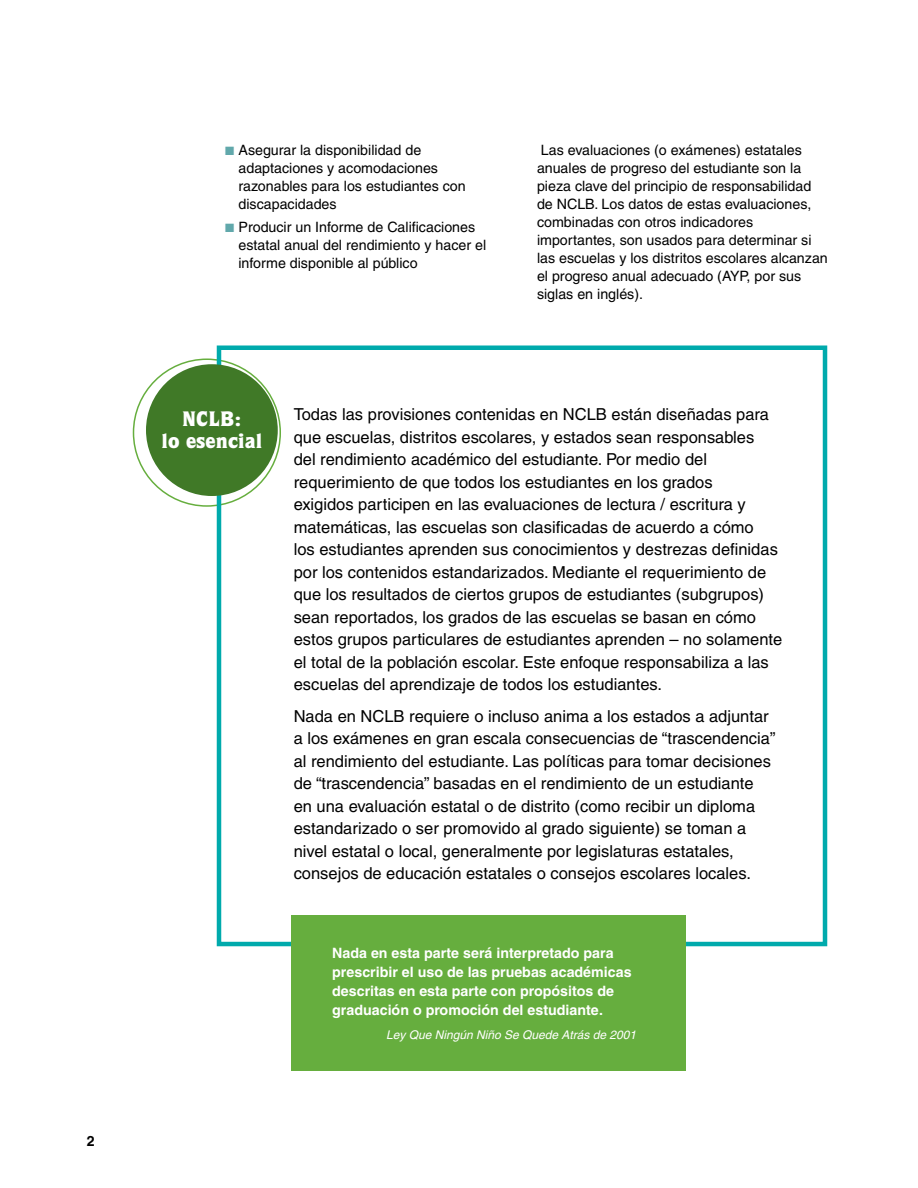
<style>
.page{position:relative;width:918px;height:1188px;background:#fff}
.page>*{position:absolute;margin:0;border:0;box-sizing:border-box;transform-origin:0 0}
.t1{font:900 21px/22.5px "Quorum IT Cby BT";color:#fff;text-align:center}
.t2{font:16.5px/22.5px "Helvetica";color:#000}
.t3{font:14.25px/18px "Helvetica";color:#000}
.t4{font:700 14.25px/18.8px "Helvetica";color:#fff}
.t5{font:italic 12px "Helvetica";color:#fff}
.s1{color:#61a8ab}
</style>
<div class="page">
<div style="left:217px;top:345px;width:610px;height:601px;border:4px solid #00aaac"></div>
<div style="left:291px;top:915px;width:395px;height:156px;background:#66ae3e"></div>
<div style="left:146px;top:364px;width:132px;height:132px;background:#407927;border-radius:50%"></div>
<p class="t3" style="left:238px;top:141px;width:229px;text-indent:-14px"><span class="s1">■</span> Asegurar la disponibilidad de adaptaciones y acomodaciones razonables para los estudiantes con discapacidades</p>
<p class="t3" style="left:238px;top:218px;width:249px;text-indent:-14px"><span class="s1">■</span> Producir un Informe de Calificaciones estatal anual del rendimiento y hacer el informe disponible al público</p>
<p class="t3" style="left:537px;top:141px;width:292px">Las evaluaciones (o exámenes) estatales anuales de progreso del estudiante son la pieza clave del principio de responsabilidad de NCLB. Los datos de estas evaluaciones, combinadas con otros indicadores importantes, son usados para determinar si las escuelas y los distritos escolares alcanzan el progreso anual adecuado (AYP, por sus siglas en inglés).</p>
<p class="t1" style="left:161px;top:407px;width:102px">NCLB:<br>lo esencial</p>
<p class="t2" style="left:294px;top:403px;width:490px">Todas las provisiones contenidas en NCLB están diseñadas para que escuelas, distritos escolares, y estados sean responsables<br>del rendimiento académico del estudiante. Por medio del requerimiento de que todos los estudiantes en los grados<br>exigidos participen en las evaluaciones de lectura / escritura y matemáticas, las escuelas son clasificadas de acuerdo a cómo<br>los estudiantes aprenden sus conocimientos y destrezas definidas por los contenidos estandarizados. Mediante el requerimiento de que los resultados de ciertos grupos de estudiantes (subgrupos) sean reportados, los grados de las escuelas se basan en cómo estos grupos particulares de estudiantes aprenden – no solamente el total de la población escolar. Este enfoque responsabiliza a las escuelas del aprendizaje de todos los estudiantes.</p>
<p class="t2" style="left:294px;top:705px;width:483px">Nada en NCLB requiere o incluso anima a los estados a adjuntar a los exámenes en gran escala consecuencias de “trascendencia” al rendimiento del estudiante. Las políticas para tomar decisiones de “trascendencia” basadas en el rendimiento de un estudiante en una evaluación estatal o de distrito (como recibir un diploma estandarizado o ser promovido al grado siguiente) se toman a nivel estatal o local, generalmente por legislaturas estatales, consejos de educación estatales o consejos escolares locales.</p>
<p class="t4" style="left:332px;top:944px;width:301px">Nada en esta parte será interpretado para prescribir el uso de las pruebas académicas descritas en esta parte con propósitos de graduación o promoción del estudiante.</p>
<p class="t5" style="left:386px;top:1028px;width:251px">Ley Que Ningún Niño Se Quede Atrás de 2001</p>
</div>
